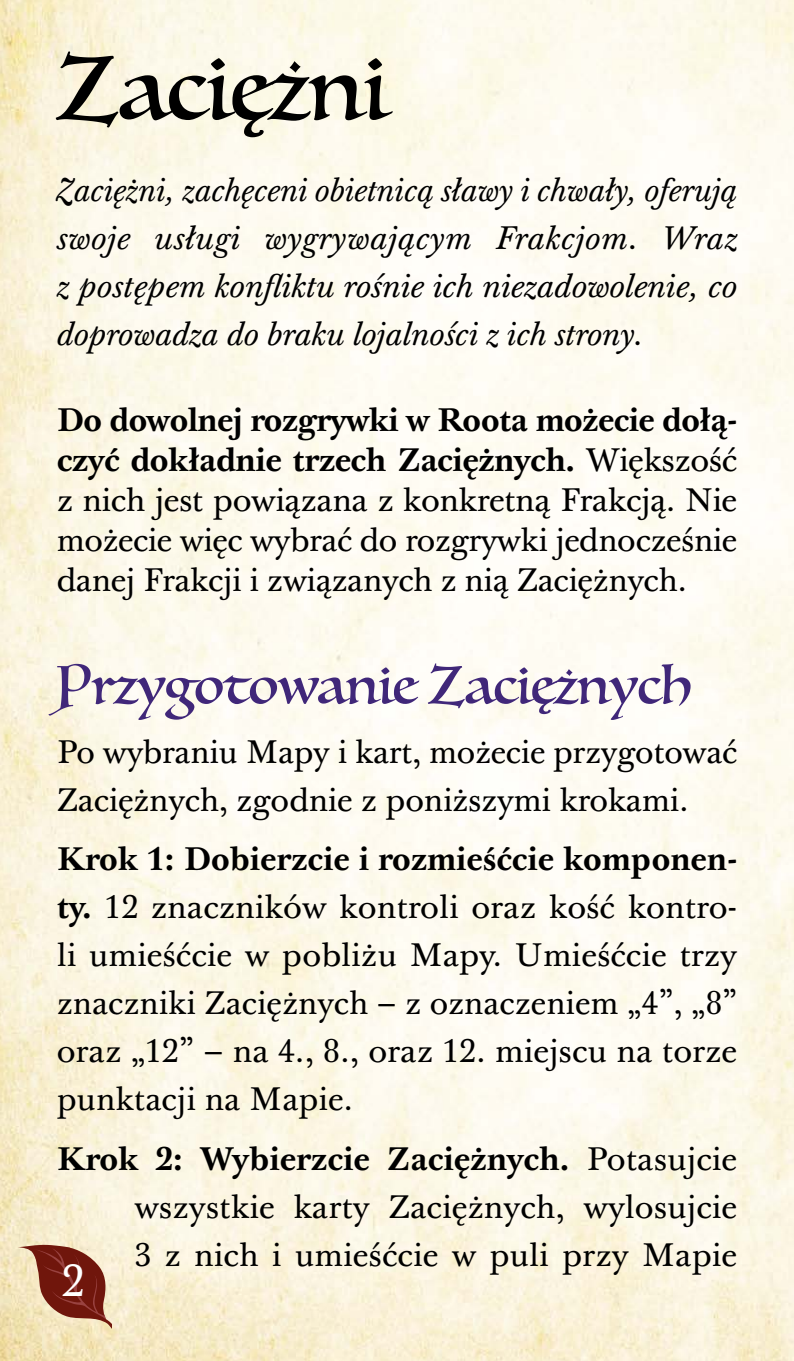
<style>
.page{position:relative;width:794px;height:1361px;background:#fff}
.page>*{position:absolute;margin:0;border:0;box-sizing:border-box;transform-origin:0 0}
.t1{font:88px "Luminari";color:#000}
.Sub_Header{font:52px "Luminari";color:#402779}
.t2{font:44px "Baskerville Ten Pro";color:#fff}
.Body{font:32px/48px "Baskerville Ten Pro";letter-spacing:-.01em;color:#000;text-align:justify}
.Introduction_Section{font:italic 32px/48px "Baskerville Ten Pro";color:#000;text-align:justify}
.s1{font-weight:700}
</style>
<div class="page">
<svg style="left:18px;top:1245px;width:94px;height:87px;background:#b27e67"></svg>
<p class="t1" style="left:57px;top:14px;width:332px">Zaciężni</p>
<p class="Introduction_Section" style="left:57px;top:167px;width:682px">Zaciężni, zachęceni obietnicą sławy i chwały, oferują swoje usługi wygrywającym Frakcjom. Wraz z postępem konfliktu rośnie ich niezadowolenie, co doprowadza do braku lojalności z ich strony.</p>
<p class="Body" style="left:57px;top:401px;width:682px;line-height:40px"><span class="s1">Do dowolnej rozgrywki w Roota możecie dołą&shy;czyć dokładnie trzech Zaciężnych.</span> Większość z nich jest powiązana z konkretną Frakcją. Nie możecie więc wybrać do rozgrywki jednocześnie danej Frakcji i związanych z nią Zaciężnych.</p>
<p class="Sub_Header" style="left:57px;top:641px;width:637px">Przygotowanie Zaciężnych</p>
<p class="Body" style="left:57px;top:729px;width:682px">Po wybraniu Mapy i kart, możecie przygotować<br>Zaciężnych, zgodnie z poniższymi krokami.</p>
<p class="Body" style="left:57px;top:836px;width:682px"><span class="s1">Krok 1: Dobierzcie i rozmieśćcie komponen&shy;ty.</span> 12 znaczników kontroli oraz kość kontro&shy;li umieśćcie w pobliżu Mapy. Umieśćcie trzy znaczniki Zaciężnych – z oznaczeniem „4”, „8” oraz „12” – na 4., 8., oraz 12. miejscu na torze punktacji na Mapie.</p>
<p class="Body" style="left:134px;top:1136px;width:604px;text-indent:-78px"><span class="s1">Krok 2: Wybierzcie Zaciężnych.</span> Potasujcie wszystkie karty Zaciężnych, wylosujcie 3 z nich i umieśćcie w puli przy Mapie</p>
<h3 class="t2" style="left:62px;top:1255px;width:24px">2</h3>
</div>
